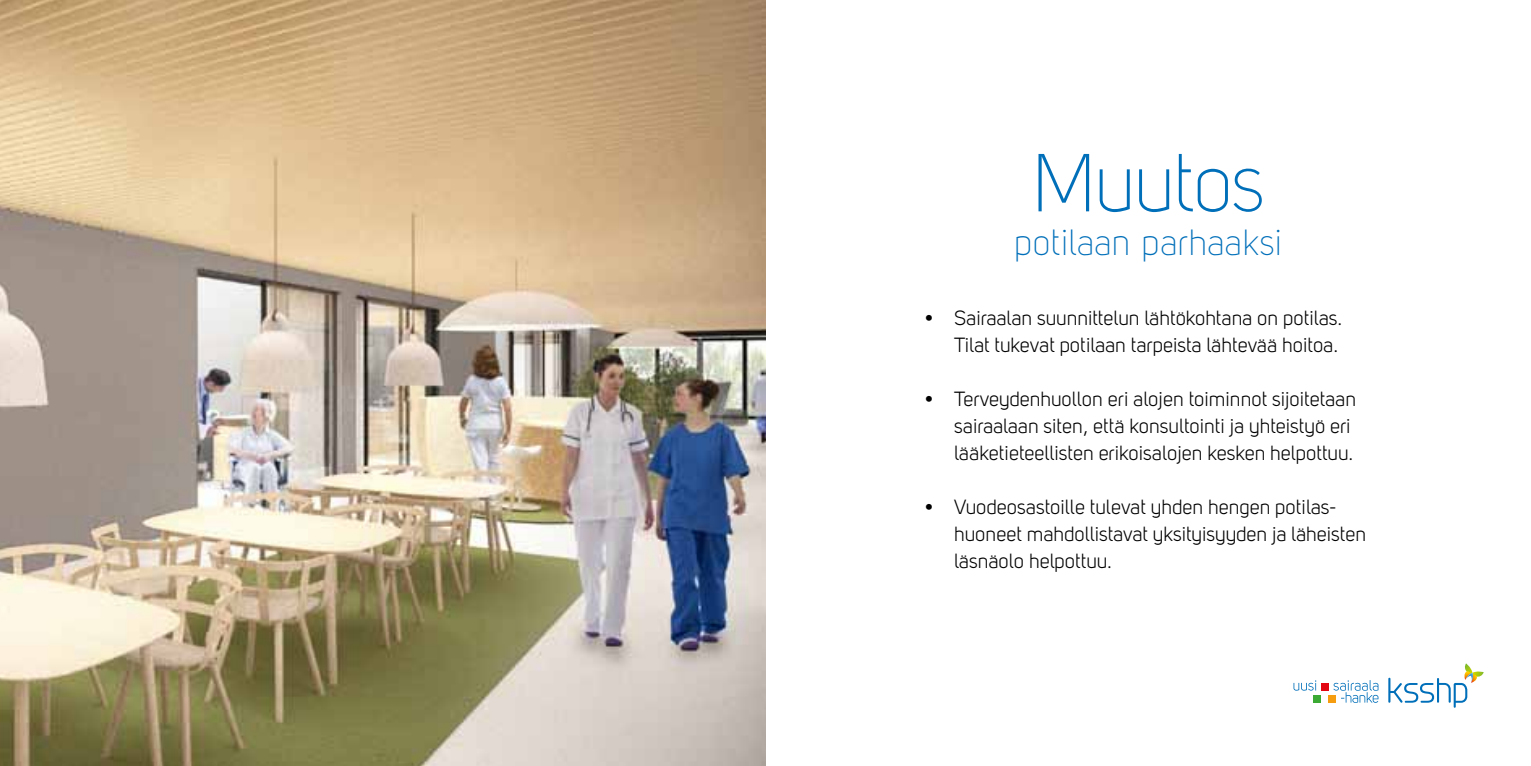
<style>
.page{position:relative;width:1531px;height:766px;background:#fff}
.page>*{position:absolute;margin:0;border:0;box-sizing:border-box;transform-origin:0 0}
.t1{font:81px "Uni Sans Light";letter-spacing:-.03em;color:#006fb9}
.t2{font:36px "Uni Sans Light";color:#006fb9}
.t3{font:20.25px/27px "Uni Sans Book";color:#000}
</style>
<div class="page">
<img style="left:0;top:0;width:765px;height:765px">
<svg style="left:1388px;top:663px;width:95px;height:44px"></svg>
<svg style="left:1293px;top:680px;width:85px;height:22px"></svg>
<h1 class="t1" style="left:1031px;top:137px;width:235px">Muutos</h1>
<h2 class="t2" style="left:1014px;top:222px;width:270px">potilaan parhaaksi</h2>
<p class="t3" style="left:925px;top:304px;width:419px;text-align:right">• Sairaalan suunnittelun lähtökohtana on potilas.<br>Tilat tukevat potilaan tarpeista lähtevää hoitoa.</p>
<p class="t3" style="left:954px;top:385px;width:403px;text-indent:-29px">• Terveydenhuollon eri alojen toiminnot sijoitetaan sairaalaan siten, että konsultointi ja yhteistyö eri lääketieteellisten erikoisalojen kesken helpottuu.</p>
<p class="t3" style="left:954px;top:493px;width:413px;text-indent:-29px">• Vuodeosastoille tulevat yhden hengen potilas&shy;huoneet mahdollistavat yksityisyyden ja läheisten läsnäolo helpottuu.</p>
</div>
